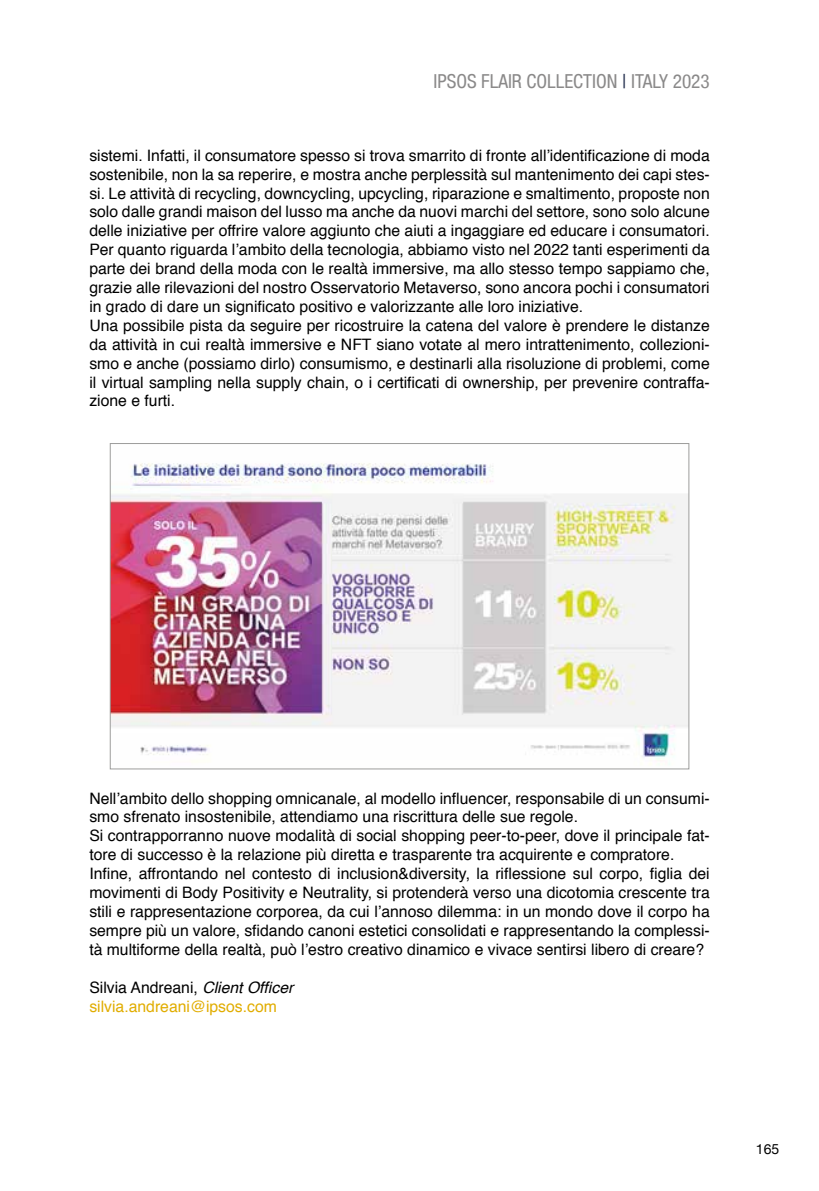
<style>
.page{position:relative;width:819px;height:1191px;background:#fff}
.page>*{position:absolute;margin:0;border:0;box-sizing:border-box;transform-origin:0 0}
.t1{font:condensed 19.25px "Helvetica Neue Condensed";color:#8a8989}
.t2{font:15.75px/18.9px "Helvetica";color:#000}
.t3{font:15.75px/18.9px "Helvetica";color:#e1ad00}
.t4{font:14px "Helvetica Neue";color:#000}
.s1{color:#202b4a}
.s2{color:#000}
.s3{font-style:italic;color:#000}
</style>
<div class="page">
<img style="left:112px;top:463px;width:575px;height:302px">
<p class="t1" style="left:433px;top:70px;width:278px">IPSOS FLAIR COLLECTION <span class="s1">|</span> ITALY 2023</p>
<p class="t2" style="left:89px;top:146px;width:622px">sistemi. Infatti, il consumatore spesso si trova smarrito di fronte all’identificazione di moda sostenibile, non la sa reperire, e mostra anche perplessità sul mantenimento dei capi stes&shy;si. Le attività di recycling, downcycling, upcycling, riparazione e smaltimento, proposte non solo dalle grandi maison del lusso ma anche da nuovi marchi del settore, sono solo alcune delle iniziative per offrire valore aggiunto che aiuti a ingaggiare ed educare i consumatori.<br>Per quanto riguarda l’ambito della tecnologia, abbiamo visto nel 2022 tanti esperimenti da parte dei brand della moda con le realtà immersive, ma allo stesso tempo sappiamo che, grazie alle rilevazioni del nostro Osservatorio Metaverso, sono ancora pochi i consumatori in grado di dare un significato positivo e valorizzante alle loro iniziative.<br>Una possibile pista da seguire per ricostruire la catena del valore è prendere le distanze da attività in cui realtà immersive e NFT siano votate al mero intrattenimento, collezioni&shy;smo e anche (possiamo dirlo) consumismo, e destinarli alla risoluzione di problemi, come il virtual sampling nella supply chain, o i certificati di ownership, per prevenire contraffa&shy;zione e furti.</p>
<p class="t2" style="left:89px;top:789px;width:622px">Nell’ambito dello shopping omnicanale, al modello influencer, responsabile di un consumi&shy;smo sfrenato insostenibile, attendiamo una riscrittura delle sue regole.<br>Si contrapporranno nuove modalità di social shopping peer-to-peer, dove il principale fat&shy;tore di successo è la relazione più diretta e trasparente tra acquirente e compratore.<br>Infine, affrontando nel contesto di inclusion&amp;diversity, la riflessione sul corpo, figlia dei movimenti di Body Positivity e Neutrality, si protenderà verso una dicotomia crescente tra stili e rappresentazione corporea, da cui l’annoso dilemma: in un mondo dove il corpo ha sempre più un valore, sfidando canoni estetici consolidati e rappresentando la complessi&shy;tà multiforme della realtà, può l’estro creativo dinamico e vivace sentirsi libero di creare?</p>
<p class="t3" style="left:89px;top:978px;width:205px"><span class="s2">Silvia Andreani,</span> <span class="s3">Client Officer </span>silvia.andreani@ipsos.com</p>
<p class="t4" style="left:755px;top:1138px;width:25px">165</p>
</div>
